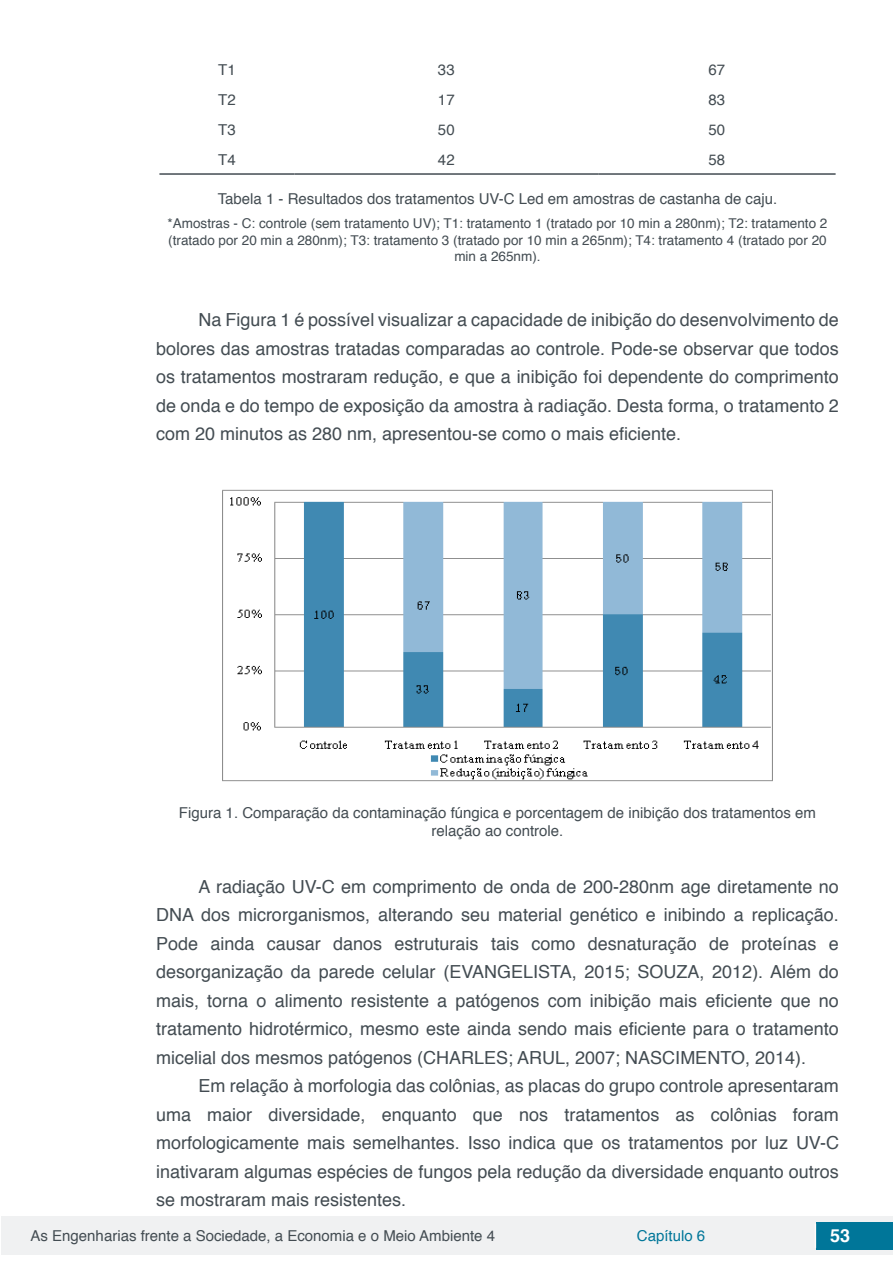
<style>
.page{position:relative;width:893px;height:1263px;background:#fff}
.page>*{position:absolute;margin:0;border:0;box-sizing:border-box;transform-origin:0 0}
.txt{font:18px/28.5px "Helvetica";color:#434c52;text-align:justify}
.t1{font:700 18px "Helvetica";color:#fff}
.info_tab_gra_imag{font:15px/18px "Helvetica";color:#434c52;text-align:center}
.tab_txt_centro{font:15px "Helvetica";color:#434c52}
.t2{font:15px "Helvetica";color:#007699}
.fonte_tab_gra_imag{font:13.5px/16.2px "Helvetica";color:#434c52;text-align:center}
</style>
<div class="page">
<div style="left:1px;top:1216px;width:891px;height:38px;background:#f0f1f2"></div>
<div style="left:816px;top:1222px;width:77px;height:27px;background:#007699"></div>
<svg style="left:815px;top:1224px;width:1px;height:24px"></svg>
<hr style="left:159px;top:173px;width:135px;height:2px;background:#434c52">
<hr style="left:294px;top:173px;width:304px;height:2px;background:#434c52">
<hr style="left:598px;top:173px;width:238px;height:2px;background:#434c52">
<img style="left:222px;top:489px;width:551px;height:293px">
<p class="tab_txt_centro" style="left:218px;top:58px;width:19px">T1</p>
<p class="tab_txt_centro" style="left:438px;top:58px;width:18px">33</p>
<p class="tab_txt_centro" style="left:709px;top:58px;width:18px">67</p>
<p class="tab_txt_centro" style="left:218px;top:88px;width:19px">T2</p>
<p class="tab_txt_centro" style="left:438px;top:88px;width:18px">17</p>
<p class="tab_txt_centro" style="left:709px;top:88px;width:18px">83</p>
<p class="tab_txt_centro" style="left:218px;top:118px;width:19px">T3</p>
<p class="tab_txt_centro" style="left:438px;top:118px;width:18px">50</p>
<p class="tab_txt_centro" style="left:709px;top:118px;width:18px">50</p>
<p class="tab_txt_centro" style="left:218px;top:148px;width:19px">T4</p>
<p class="tab_txt_centro" style="left:438px;top:148px;width:18px">42</p>
<p class="tab_txt_centro" style="left:709px;top:148px;width:18px">58</p>
<p class="info_tab_gra_imag" style="left:218px;top:190px;width:561px">Tabela 1 - Resultados dos tratamentos UV-C Led em amostras de castanha de caju.</p>
<p class="fonte_tab_gra_imag" style="left:168px;top:216px;width:661px">*Amostras - C: controle (sem tratamento UV); T1: tratamento 1 (tratado por 10 min a 280nm); T2: tratamento 2 (tratado por 20 min a 280nm); T3: tratamento 3 (tratado por 10 min a 265nm); T4: tratamento 4 (tratado por 20 min a 265nm).</p>
<p class="txt" style="left:156px;top:306px;width:684px;text-indent:43px">Na Figura 1 é possível visualizar a capacidade de inibição do desenvolvimento de bolores das amostras tratadas comparadas ao controle. Pode-se observar que todos os tratamentos mostraram redução, e que a inibição foi dependente do comprimento de onda e do tempo de exposição da amostra à radiação. Desta forma, o tratamento 2 com 20 minutos as 280 nm, apresentou-se como o mais eficiente.</p>
<p class="info_tab_gra_imag" style="left:179px;top:804px;width:638px">Figura 1. Comparação da contaminação fúngica e porcentagem de inibição dos tratamentos em relação ao controle.</p>
<p class="txt" style="left:156px;top:872px;width:684px;text-indent:43px">A radiação UV-C em comprimento de onda de 200-280nm age diretamente no DNA dos microrganismos, alterando seu material genético e inibindo a replicação.<br>Pode ainda causar danos estruturais tais como desnaturação de proteínas e desorganização da parede celular (EVANGELISTA, 2015; SOUZA, 2012). Além do mais, torna o alimento resistente a patógenos com inibição mais eficiente que no tratamento hidrotérmico, mesmo este ainda sendo mais eficiente para o tratamento micelial dos mesmos patógenos (CHARLES; ARUL, 2007; NASCIMENTO, 2014).</p>
<p class="txt" style="left:156px;top:1072px;width:684px;text-indent:43px">Em relação à morfologia das colônias, as placas do grupo controle apresentaram uma maior diversidade, enquanto que nos tratamentos as colônias foram morfologicamente mais semelhantes. Isso indica que os tratamentos por luz UV-C inativaram algumas espécies de fungos pela redução da diversidade enquanto outros se mostraram mais resistentes.</p>
<p class="info_tab_gra_imag" style="left:31px;top:1227px;width:466px">As Engenharias frente a Sociedade, a Economia e o Meio Ambiente 4</p>
<p class="t2" style="left:637px;top:1224px;width:70px">Capítulo 6</p>
<p class="t1" style="left:830px;top:1221px;width:22px">53</p>
</div>
